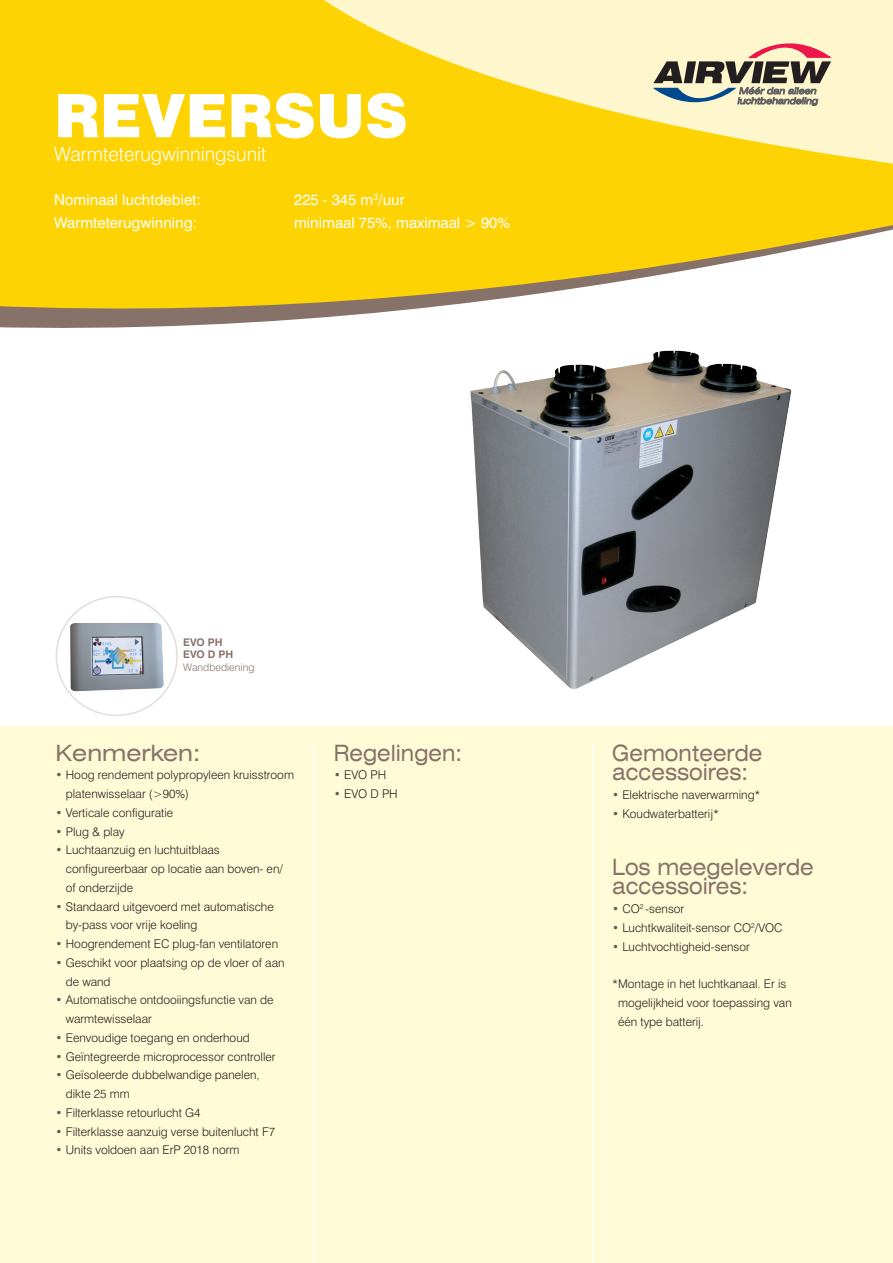
<style>
.page{position:relative;width:893px;height:1263px;background:#fff}
.page>*{position:absolute;margin:0;border:0;box-sizing:border-box;transform-origin:0 0}
.t1{font:900 60px "Swiss 721 BT";color:#fff}
.t2{font:expanded 22.5px/19.5px "Swiss 721 BT";color:#877269;scale:.9 1}
.t3{font:expanded 22.5px "Swiss 721 BT";color:#877269}
.t4{font:300 19.5px "Swiss 721 BT";color:#fff}
.t5{font:15px "Swiss 721 BT";color:#fff}
.t6{font:300 12px/18.8px "Swiss 721 BT";color:#231f20}
.t7{font:300 10.5px "Swiss 721 BT";color:#877269}
.t8{font:700 10.5px/12.6px "Swiss 721 BT";color:#877269}
.s1{color:#67595a}
</style>
<div class="page">
<div style="left:0;top:726px;width:893px;height:537px;background:#fffbd6"></div>
<svg style="left:0;top:0;width:596px;height:328px;background:#f4cd1b"></svg>
<svg style="left:290px;top:0;width:603px;height:285px;background:#fcdd4b"></svg>
<hr style="left:313px;top:744px;width:2px;height:519px;background:#fff">
<hr style="left:592px;top:744px;width:2px;height:519px;background:#fff">
<svg style="left:653px;top:43px;width:178px;height:63px;background:#b6aa96"></svg>
<img style="left:57px;top:596px;width:121px;height:118px">
<img style="left:446px;top:319px;width:346px;height:370px">
<h1 class="t1" style="left:54px;top:79px;width:355px">REVERSUS</h1>
<h3 class="t4" style="left:54px;top:142px;width:214px">Warmteterugwinningsunit</h3>
<p class="t5" style="left:54px;top:191px;width:148px">Nominaal luchtdebiet:</p>
<p class="t5" style="left:294px;top:191px;width:112px">225 - 345 m<sup>3</sup>/uur</p>
<p class="t5" style="left:54px;top:213px;width:145px">Warmteterugwinning:</p>
<p class="t5" style="left:294px;top:213px;width:218px">minimaal 75%, maximaal &gt; 90%</p>
<p class="t8" style="left:183px;top:635px;width:52px">EVO PH<br>EVO D PH</p>
<p class="t7" style="left:183px;top:661px;width:73px">Wandbediening</p>
<h2 class="t3" style="left:56px;top:739px;width:146px">Kenmerken:</h2>
<p class="t6" style="left:66px;top:766px;width:230px;text-indent:-10px"><span class="s1">•</span> Hoog rendement polypropyleen kruisstroom platenwisselaar (&gt;90%)</p>
<p class="t6" style="left:56px;top:803px;width:119px"><span class="s1">•</span> Verticale configuratie</p>
<p class="t6" style="left:56px;top:822px;width:71px"><span class="s1">•</span> Plug &amp; play</p>
<p class="t6" style="left:66px;top:841px;width:219px;text-indent:-10px"><span class="s1">•</span> Luchtaanzuig en luchtuitblaas configureerbaar op locatie aan boven- en/ of onderzijde</p>
<p class="t6" style="left:66px;top:897px;width:209px;text-indent:-10px"><span class="s1">•</span> Standaard uitgevoerd met automatische by-pass voor vrije koeling</p>
<p class="t6" style="left:56px;top:934px;width:224px"><span class="s1">•</span> Hoogrendement EC plug-fan ventilatoren</p>
<p class="t6" style="left:66px;top:953px;width:220px;text-indent:-10px"><span class="s1">•</span> Geschikt voor plaatsing op de vloer of aan de wand</p>
<p class="t6" style="left:66px;top:991px;width:209px;text-indent:-10px"><span class="s1">•</span> Automatische ontdooiingsfunctie van de warmtewisselaar</p>
<p class="t6" style="left:56px;top:1028px;width:196px"><span class="s1">•</span> Eenvoudige toegang en onderhoud</p>
<p class="t6" style="left:56px;top:1047px;width:222px"><span class="s1">•</span> Geïntegreerde microprocessor controller</p>
<p class="t6" style="left:66px;top:1066px;width:195px;text-indent:-10px"><span class="s1">•</span> Geïsoleerde dubbelwandige panelen, dikte 25 mm</p>
<p class="t6" style="left:56px;top:1103px;width:147px"><span class="s1">•</span> Filterklasse retourlucht G4</p>
<p class="t6" style="left:56px;top:1122px;width:221px"><span class="s1">•</span> Filterklasse aanzuig verse buitenlucht F7</p>
<p class="t6" style="left:56px;top:1141px;width:185px"><span class="s1">•</span> Units voldoen aan ErP 2018 norm</p>
<h2 class="t2" style="left:334px;top:743px;width:144px">Regelingen:</h2>
<p class="t6" style="left:334px;top:766px;width:54px"><span class="s1">•</span> EVO PH</p>
<p class="t6" style="left:334px;top:784px;width:65px"><span class="s1">•</span> EVO D PH</p>
<h2 class="t2" style="left:612px;top:743px;width:169px">Gemonteerde accessoires:</h2>
<p class="t6" style="left:612px;top:785px;width:150px"><span class="s1">•</span> Elektrische naverwarming*</p>
<p class="t6" style="left:612px;top:804px;width:108px"><span class="s1">•</span> Koudwaterbatterij*</p>
<h2 class="t2" style="left:612px;top:857px;width:226px">Los meegeleverde accessoires:</h2>
<p class="t6" style="left:612px;top:899px;width:74px"><span class="s1">•</span> CO<sup>2</sup> -sensor</p>
<p class="t6" style="left:612px;top:918px;width:172px"><span class="s1">•</span> Luchtkwaliteit-sensor CO<sup>2</sup>/VOC</p>
<p class="t6" style="left:612px;top:937px;width:139px"><span class="s1">•</span> Luchtvochtigheid-sensor</p>
<p class="t6" style="left:618px;top:974px;width:175px;text-indent:-6px">*Montage in het luchtkanaal. Er is mogelijkheid voor toepassing van één type batterij.</p>
</div>
